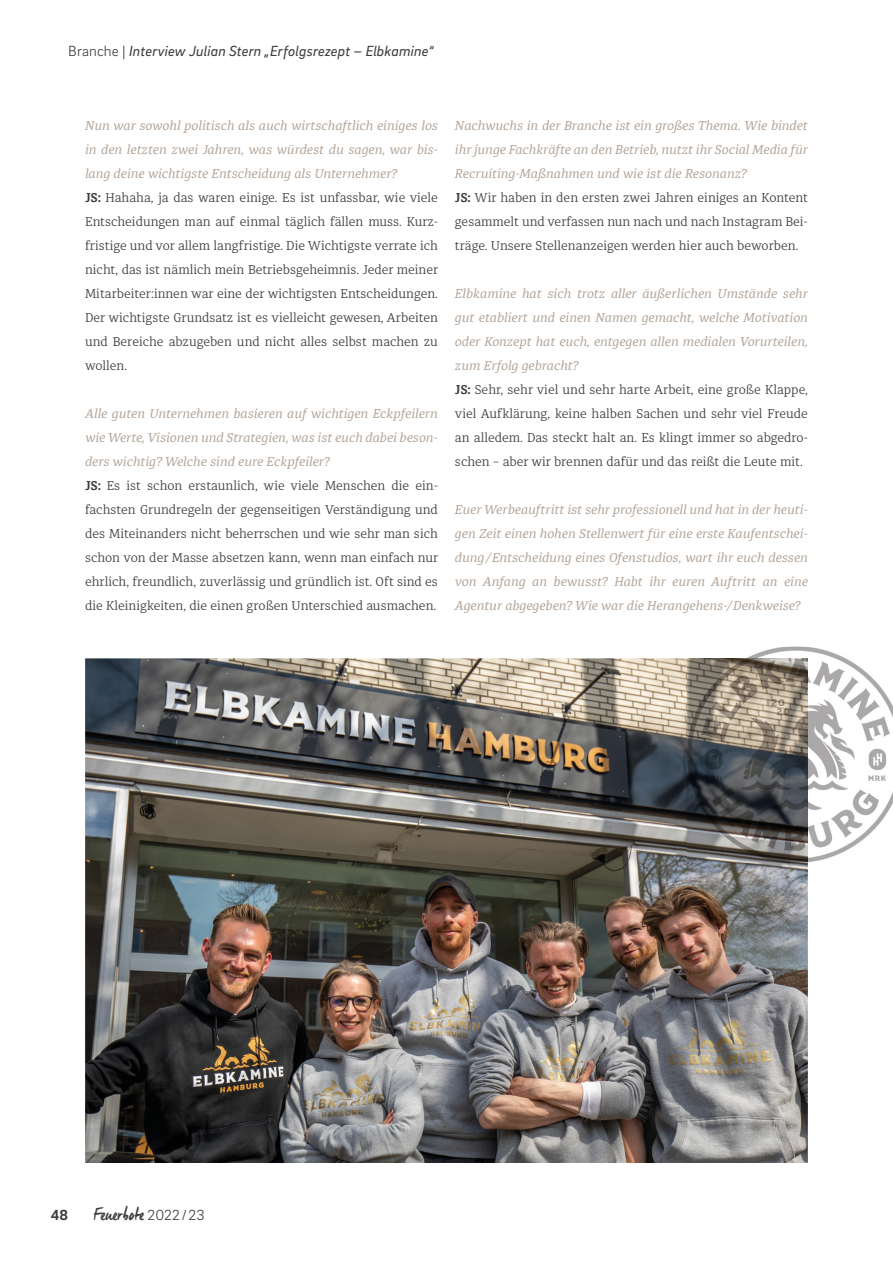
<style>
.page{position:relative;width:893px;height:1263px;background:#fff}
.page>*{position:absolute;margin:0;border:0;box-sizing:border-box;transform-origin:0 0}
.t1{font:18px "Manus";color:#3d3d3c}
.t2{font:italic 15px "Brix Sans";letter-spacing:.005em;color:#3d3d3c}
.t3{font:700 15px "Brix Sans";color:#3d3d3c}
.t4{font:300 12.75px/24px "Diaria Pro";color:#3d3d3c}
.t5{font:italic 12.75px/24px "Diaria Pro";color:#b3a599;text-align:justify}
.s1{font-weight:300;font-style:normal}
.s2{font-weight:400;font-style:italic;color:#b3a599}
.s3{font-weight:700}
.s4{font-family:"Brix Sans";font-weight:300;font-size:15px}
</style>
<div class="page">
<img style="left:85px;top:658px;width:723px;height:505px">
<img style="left:747px;top:647px;width:146px;height:215px">
<img style="left:688px;top:658px;width:120px;height:204px">
<p class="t2" style="left:68px;top:41px;width:367px"><span class="s1">Branche</span> | Interview Julian Stern „Erfolgsrezept – Elbkamine“</p>
<p class="t4" style="left:85px;top:114px;width:355px"><span class="s2">Nun war sowohl politisch als auch wirtschaftlich einiges los in den letzten zwei Jahren, was würdest du sagen, war bis&shy;lang deine wichtigste Entscheidung als Unternehmer?<br></span><span class="s3">JS:</span> Hahaha, ja das waren einige. Es ist unfassbar, wie viele Entscheidungen man auf einmal täglich fällen muss. Kurz&shy;fristige und vor allem langfristige. Die Wichtigste verrate ich nicht, das ist nämlich mein Betriebsgeheimnis. Jeder meiner Mitarbeiter:innen war eine der wichtigsten Entscheidungen.<br>Der wichtigste Grundsatz ist es vielleicht gewesen, Arbeiten und Bereiche abzugeben und nicht alles selbst machen zu wollen.</p>
<p class="t4" style="left:85px;top:402px;width:355px"><span class="s2">Alle guten Unternehmen basieren auf wichtigen Eckpfeilern wie Werte, Visionen und Strategien, was ist euch dabei beson&shy;ders wichtig? Welche sind eure Eckpfeiler?<br></span><span class="s3">JS:</span> Es ist schon erstaunlich, wie viele Menschen die ein&shy;fachsten Grundregeln der gegenseitigen Verständigung und des Miteinanders nicht beherrschen und wie sehr man sich schon von der Masse absetzen kann, wenn man einfach nur ehrlich, freundlich, zuverlässig und gründlich ist. Oft sind es die Kleinigkeiten, die einen großen Unterschied ausmachen.</p>
<p class="t4" style="left:455px;top:114px;width:355px"><span class="s2">Nachwuchs in der Branche ist ein großes Thema. Wie bindet ihr junge Fachkräfte an den Betrieb, nutzt ihr Social Media für Recruiting-Maßnahmen und wie ist die Resonanz?<br></span><span class="s3">JS:</span> Wir haben in den ersten zwei Jahren einiges an Kontent gesammelt und verfassen nun nach und nach Instagram Bei&shy;träge. Unsere Stellenanzeigen werden hier auch beworben.</p>
<p class="t4" style="left:455px;top:282px;width:355px"><span class="s2">Elbkamine hat sich trotz aller äußerlichen Umstände sehr gut etabliert und einen Namen gemacht, welche Motivation oder Konzept hat euch, entgegen allen medialen Vorurteilen, zum Erfolg gebracht?<br></span><span class="s3">JS:</span> Sehr, sehr viel und sehr harte Arbeit, eine große Klappe, viel Aufklärung, keine halben Sachen und sehr viel Freude an alledem. Das steckt halt an. Es klingt immer so abgedro&shy;schen – aber wir brennen dafür und das reißt die Leute mit.</p>
<p class="t5" style="left:455px;top:498px;width:354px">Euer Werbeauftritt ist sehr professionell und hat in der heuti&shy;gen Zeit einen hohen Stellenwert für eine erste Kaufentschei&shy;dung / Entscheidung eines Ofenstudios, wart ihr euch dessen von Anfang an bewusst? Habt ihr euren Auftritt an eine Agentur abgegeben? Wie war die Herangehens-/ Denkweise?</p>
<p class="t3" style="left:51px;top:1205px;width:19px">48</p>
<h1 class="t1" style="left:94px;top:1204px;width:112px">Feuerbote <span class="s4">2022 / 23</span></h1>
</div>
